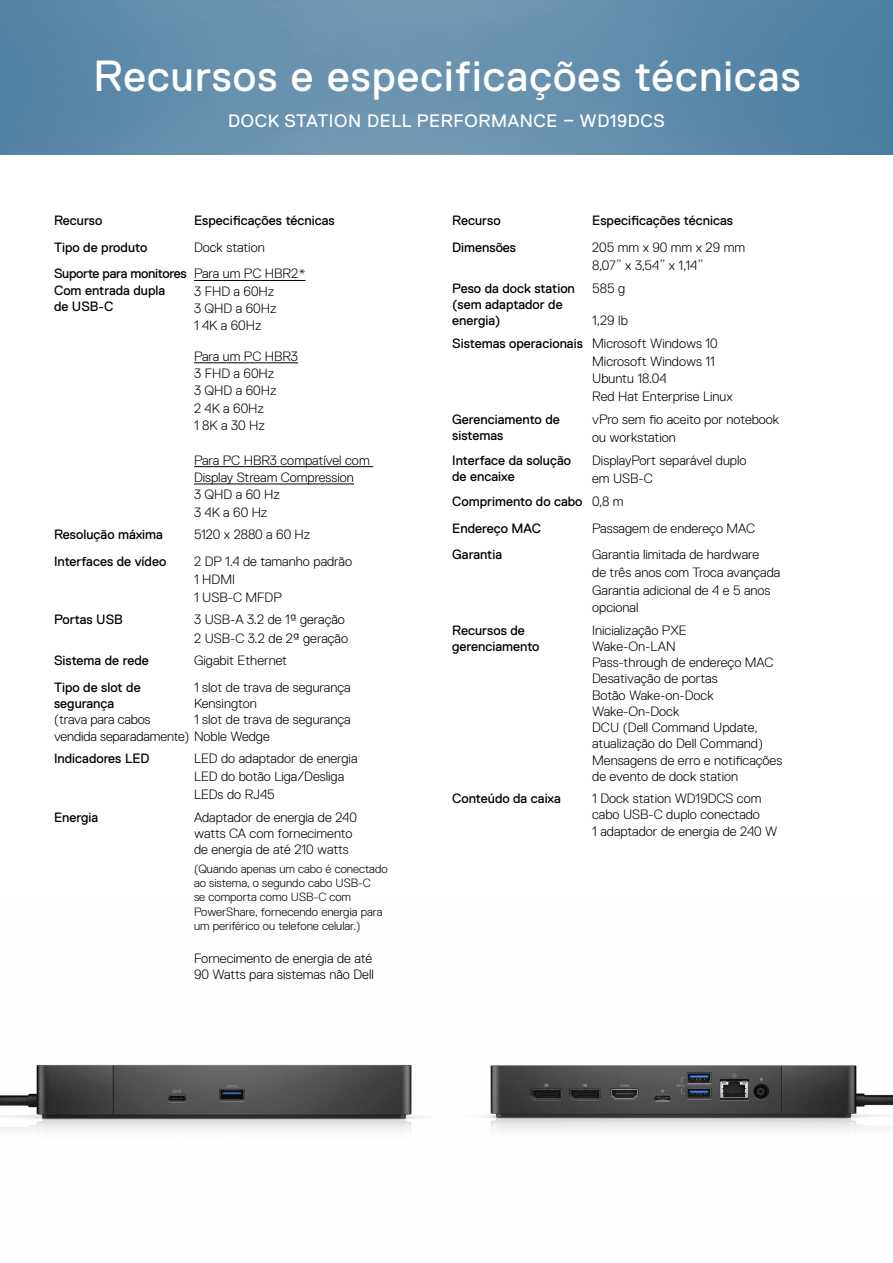
<style>
.page{position:relative;width:893px;height:1263px;background:#fff}
.page>*{position:absolute;margin:0;border:0;box-sizing:border-box;transform-origin:0 0}
.t1{font:43.5px "Dell Replica";letter-spacing:.025em;color:#fff}
.t2{font:18px "Dell Replica";letter-spacing:.035em;color:#fff}
.t3{font:300 13.5px/16.2px "Dell Replica";color:#000}
.t4{font:13.5px/16.2px "Dell Replica";color:#000}
.t5{font:13.5px/16.2px "Dell Replica";letter-spacing:-.02em;color:#000}
.t6{font:300 12px/14.4px "Dell Replica";color:#000}
.s1{font-size:15px;color:#454444}
.s2{font-weight:400}
.s3{font-weight:300}
</style>
<div class="page">
<img style="left:0;top:0;width:893px;height:155px">
<img style="left:481px;top:1065px;width:412px;height:66px">
<img style="left:0;top:1064px;width:423px;height:67px">
<hr style="left:194px;top:280px;width:112px;height:1px;background:#000">
<hr style="left:194px;top:363px;width:104px;height:1px;background:#000">
<hr style="left:194px;top:466px;width:179px;height:1px;background:#000">
<hr style="left:194px;top:484px;width:160px;height:1px;background:#000">
<h1 class="t1" style="left:94px;top:52px;width:709px">Recursos e especificações técnicas</h1>
<h2 class="t2" style="left:228px;top:110px;width:438px">DOCK STATION DELL PERFORMANCE – WD19DCS</h2>
<p class="t4" style="left:54px;top:212px;width:50px">Recurso</p>
<p class="t4" style="left:194px;top:212px;width:142px">Especificações técnicas</p>
<p class="t4" style="left:54px;top:239px;width:95px">Tipo de produto</p>
<p class="t3" style="left:194px;top:239px;width:72px">Dock station</p>
<p class="t5" style="left:54px;top:266px;width:134px">Suporte para monitores<br>Com entrada dupla<br>de USB-C</p>
<p class="t3" style="left:194px;top:265px;width:114px;line-height:17.2px">Para um PC HBR2*<br>3 FHD a 60Hz<br>3 QHD a 60Hz<br>1 4K a 60Hz</p>
<p class="t3" style="left:194px;top:348px;width:106px;line-height:17.2px">Para um PC HBR3<br>3 FHD a 60Hz<br>3 QHD a 60Hz<br>2 4K a 60Hz<br>1 8K a 30 Hz</p>
<p class="t3" style="left:194px;top:451px;width:177px;line-height:17.2px">Para PC HBR3 compatível com<br>Display Stream Compression<br>3 QHD a 60 Hz<br>3 4K a 60 Hz</p>
<p class="t4" style="left:54px;top:526px;width:110px">Resolução máxima</p>
<p class="t3" style="left:194px;top:526px;width:118px">5120 x 2880 a 60 Hz</p>
<p class="t4" style="left:54px;top:553px;width:114px">Interfaces de vídeo</p>
<p class="t3" style="left:194px;top:552px;width:160px;line-height:18px">2 DP 1.4 de tamanho padrão<br>1 HDMI<br>1 USB-C MFDP</p>
<p class="t4" style="left:54px;top:611px;width:70px">Portas USB</p>
<p class="t3" style="left:194px;top:610px;width:156px;line-height:18.6px">3 USB-A 3.2 de 1ª geração<br>2 USB-C 3.2 de 2ª geração</p>
<p class="t4" style="left:54px;top:653px;width:96px">Sistema de rede</p>
<p class="t3" style="left:194px;top:653px;width:95px">Gigabit Ethernet</p>
<p class="t4" style="left:54px;top:679px;width:88px">Tipo de slot de segurança</p>
<p class="t3" style="left:54px;top:712px;width:217px">(trava para cabos<br>vendida separadamente) Noble Wedge</p>
<p class="t3" style="left:194px;top:679px;width:158px">1 slot de trava de segurança<br>Kensington<br>1 slot de trava de segurança</p>
<p class="t4" style="left:54px;top:750px;width:97px">Indicadores LED</p>
<p class="t3" style="left:194px;top:749px;width:165px;line-height:18px">LED do adaptador de energia<br>LED do botão Liga/Desliga<br>LEDs do RJ45</p>
<p class="t4" style="left:54px;top:809px;width:46px">Energia</p>
<p class="t3" style="left:194px;top:809px;width:164px">Adaptador de energia de 240 watts CA com fornecimento de energia de até 210 watts</p>
<p class="t6" style="left:194px;top:861px;width:195px">(Quando apenas um cabo é conectado ao sistema, o segundo cabo USB-C<br>se comporta como USB-C com PowerShare, fornecendo energia para um periférico ou telefone celular.)</p>
<p class="t3" style="left:194px;top:950px;width:181px">Fornecimento de energia de até<br>90 Watts para sistemas não Dell</p>
<p class="t4" style="left:452px;top:212px;width:50px">Recurso</p>
<p class="t4" style="left:592px;top:212px;width:142px">Especificações técnicas</p>
<p class="t4" style="left:452px;top:239px;width:65px">Dimensões</p>
<p class="t3" style="left:592px;top:238px;width:154px;line-height:18.6px">205 mm x 90 mm x 29 mm<br>8,07<span class="s1">”</span> x 3,54<span class="s1">”</span> x 1,14<span class="s1">”</span></p>
<p class="t4" style="left:452px;top:280px;width:124px">Peso da dock station (sem adaptador de energia)</p>
<p class="t3" style="left:592px;top:280px;width:35px">585 g</p>
<p class="t3" style="left:452px;top:309px;width:267px;line-height:22.5px;text-indent:140px">1,29 lb<br><span class="s2">Sistemas operacionais</span> Microsoft Windows 10</p>
<p class="t3" style="left:592px;top:352px;width:142px;line-height:17.7px">Microsoft Windows 11<br>Ubuntu 18.04<br>Red Hat Enterprise Linux</p>
<p class="t4" style="left:452px;top:411px;width:109px">Gerenciamento de sistemas</p>
<p class="t3" style="left:592px;top:410px;width:189px;line-height:18.6px">vPro sem fio aceito por notebook ou workstation</p>
<p class="t4" style="left:452px;top:452px;width:120px">Interface da solução de encaixe</p>
<p class="t3" style="left:592px;top:451px;width:156px;line-height:18.6px">DisplayPort separável duplo em USB-C</p>
<p class="t4" style="left:452px;top:488px;width:173px;line-height:26.7px">Comprimento do cabo <span class="s3">0,8 m<br></span>Endereço MAC</p>
<p class="t3" style="left:592px;top:520px;width:165px">Passagem de endereço MAC</p>
<p class="t4" style="left:452px;top:546px;width:51px">Garantia</p>
<p class="t3" style="left:592px;top:546px;width:190px;line-height:17.7px">Garantia limitada de hardware<br>de três anos com Troca avançada<br>Garantia adicional de 4 e 5 anos opcional</p>
<p class="t4" style="left:452px;top:622px;width:89px">Recursos de gerenciamento</p>
<p class="t3" style="left:592px;top:622px;width:192px">Inicialização PXE<br>Wake-On-LAN<br>Pass-through de endereço MAC<br>Desativação de portas<br>Botão Wake-on-Dock<br>Wake-On-Dock<br>DCU (Dell Command Update, atualização do Dell Command)<br>Mensagens de erro e notificações de evento de dock station</p>
<p class="t4" style="left:452px;top:790px;width:110px">Conteúdo da caixa</p>
<p class="t3" style="left:592px;top:790px;width:187px">1 Dock station WD19DCS com cabo USB-C duplo conectado<br>1 adaptador de energia de 240 W</p>
</div>
